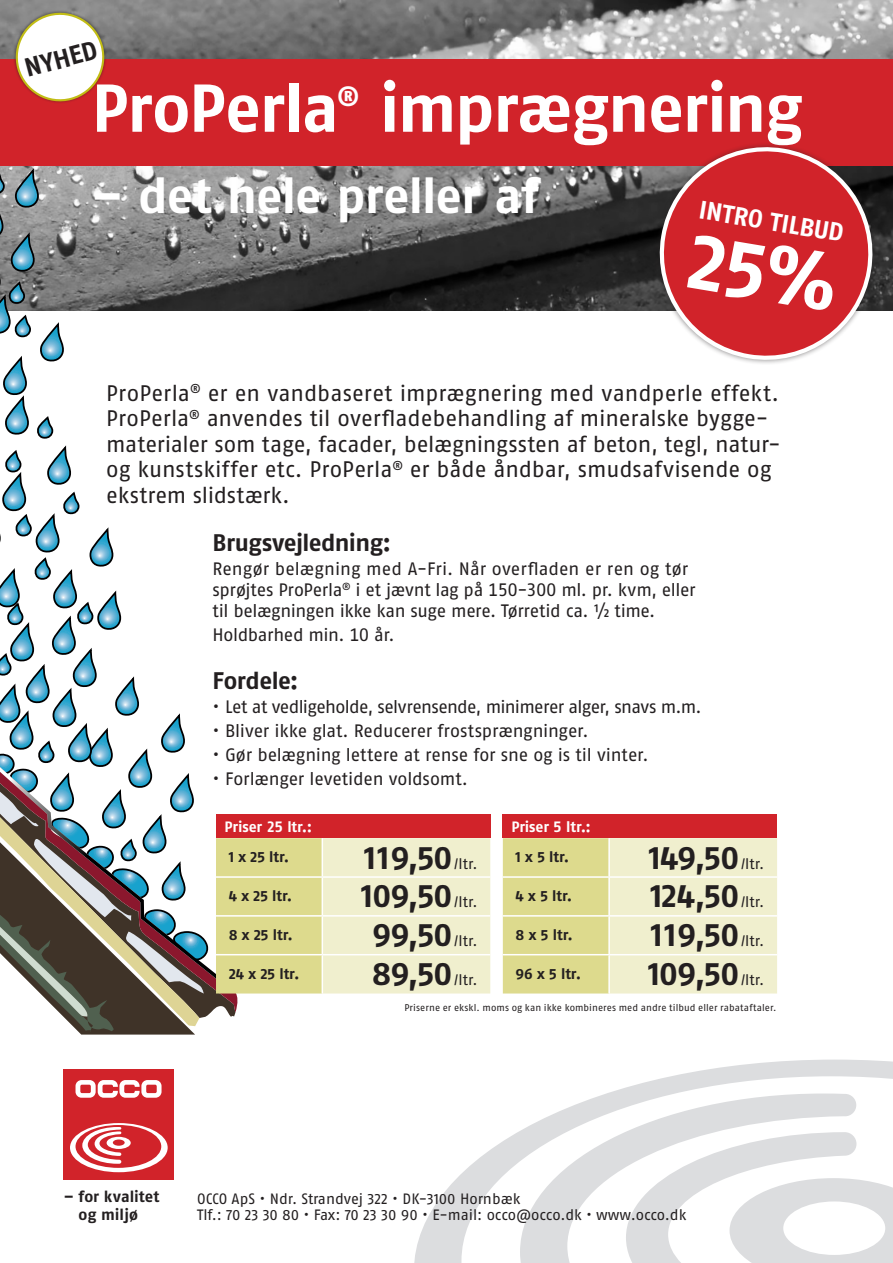
<style>
.page{position:relative;width:893px;height:1263px;background:#fff}
.page>*{position:absolute;margin:0;border:0;box-sizing:border-box;transform-origin:0 0}
.t1{font:67.5px "Fago No Bold Lf";letter-spacing:-.025em;color:#fff}
.t2{font:49.5px "Fago No Bold Lf";letter-spacing:-.02em;color:#fff}
.Produkttekst_m_varen{font:33px "Fago No Bold Lf";letter-spacing:-.025em;color:#231f20}
.t3{font:27.6px "Fago No Bold Lf";color:#fff}
.Produkttekst_m_varen-2{font:26.25px "Fago No Bold Lf";color:#231f20}
.Produkttekst{font:25.5px "Fago No Bold Lf";color:#fff}
.Produkttekst_m_varen-3{font:24px "Fago No Bold Lf";letter-spacing:-.025em;color:#231f20}
.Produkttekst_m_varen-4{font:22.5px/25.5px "Fago No Regular LF";color:#231f20}
.Produkttekst_m_varen-5{font:18px/21px "Fago No Regular Tf";letter-spacing:-.015em;color:#231f20}
.Produkttekst_m_varen-6{font:18px "Fago No Regular Tf";letter-spacing:-.04em;color:#231f20}
.Kap__ov{font:15.75px/17.7px "Fago No Bold Lf";color:#231f20;text-align:center}
.t4{font:15px "Fago No Regular LF";color:#231f20}
.Produkttekst_m_varen-7{font:15px "Fago No Bold Lf";letter-spacing:-.005em;color:#231f20}
.Produkttekst_m_varen-8{font:15px "Fago No Bold Tf";letter-spacing:-.005em;color:#fff}
.Produkttekst_m_varen-9{font:9.75px "Fago No Regular Tf";letter-spacing:.005em;color:#231f20}
.s1{font-family:"Fago No Regular Tf";font-size:15px}
</style>
<div class="page">
<svg style="left:414px;top:1059px;width:479px;height:204px"></svg>
<div style="left:64px;top:1069px;width:110px;height:110px;background:#d1232a"></div>
<svg style="left:76px;top:1080px;width:86px;height:18px"></svg>
<svg style="left:70px;top:1123px;width:98px;height:49px"></svg>
<img style="left:0;top:0;width:893px;height:310px">
<svg style="left:0;top:169px;width:209px;height:866px"></svg>
<div style="left:0;top:59px;width:893px;height:106px;background:#d1232a"></div>
<svg style="left:649px;top:144px;width:234px;height:220px"></svg>
<svg style="left:12px;top:9px;width:96px;height:94px"></svg>
<div style="left:216px;top:814px;width:274px;height:24px;background:#d1232a"></div>
<svg style="left:216px;top:838px;width:274px;height:155px"></svg>
<hr style="left:322px;top:838px;width:1px;height:38px;background:#fff">
<hr style="left:216px;top:876px;width:106px;height:2px;background:#fff">
<hr style="left:322px;top:876px;width:168px;height:2px;background:#fff">
<hr style="left:322px;top:878px;width:1px;height:37px;background:#fff">
<hr style="left:216px;top:915px;width:106px;height:2px;background:#fff">
<hr style="left:322px;top:915px;width:168px;height:2px;background:#fff">
<hr style="left:322px;top:917px;width:1px;height:37px;background:#fff">
<hr style="left:216px;top:954px;width:106px;height:1px;background:#fff">
<hr style="left:322px;top:954px;width:168px;height:1px;background:#fff">
<hr style="left:322px;top:955px;width:1px;height:38px;background:#fff">
<div style="left:503px;top:814px;width:274px;height:24px;background:#d1232a"></div>
<svg style="left:503px;top:838px;width:274px;height:155px"></svg>
<hr style="left:608px;top:838px;width:2px;height:38px;background:#fff">
<hr style="left:503px;top:876px;width:106px;height:2px;background:#fff">
<hr style="left:609px;top:876px;width:168px;height:2px;background:#fff">
<hr style="left:608px;top:878px;width:2px;height:37px;background:#fff">
<hr style="left:503px;top:915px;width:106px;height:2px;background:#fff">
<hr style="left:609px;top:915px;width:168px;height:2px;background:#fff">
<hr style="left:608px;top:917px;width:2px;height:37px;background:#fff">
<hr style="left:503px;top:954px;width:106px;height:1px;background:#fff">
<hr style="left:609px;top:954px;width:168px;height:1px;background:#fff">
<hr style="left:608px;top:955px;width:2px;height:38px;background:#fff">
<div style="left:687px;top:234px;width:152px;height:78px;background:#d1232a"></div>
<p class="Produkttekst_m_varen-2" style="left:21px;top:53px;width:76px;rotate:-15deg">NYHED</p>
<p class="t1" style="left:92px;top:69px;width:249px">ProPerla</p>
<p class="t3" style="left:337px;top:80px;width:24px">®</p>
<p class="t1" style="left:380px;top:69px;width:425px">imprægnering</p>
<p class="t2" style="left:92px;top:166px;width:449px">– det hele preller af</p>
<p class="Produkttekst" style="left:701px;top:195px;width:148px;rotate:9deg">INTRO TILBUD</p>
<p class="Produkttekst_m_varen-4" style="left:106px;top:380px;width:676px">ProPerla<sup>®</sup> er en vandbaseret imprægnering med vandperle effekt.<br>ProPerla<sup>®</sup> anvendes til overfladebehandling af mineralske bygge&shy;materialer som tage, facader, belægningssten af beton, tegl, natur&shy;og kunstskiffer etc. ProPerla<sup>®</sup> er både åndbar, smudsafvisende og ekstrem slidstærk.</p>
<p class="Produkttekst_m_varen-3" style="left:213px;top:528px;width:180px">Brugsvejledning:</p>
<p class="Produkttekst_m_varen-5" style="left:213px;top:558px;width:484px">Rengør belægning med A-Fri. Når overfladen er ren og tør sprøjtes ProPerla<sup>®</sup> i et jævnt lag på 150-300 ml. pr. kvm, eller til belægningen ikke kan suge mere. Tørretid ca. ½ time.</p>
<p class="Produkttekst_m_varen-5" style="left:213px;top:624px;width:183px">Holdbarhed min. 10 år.</p>
<p class="Produkttekst_m_varen-3" style="left:213px;top:666px;width:87px">Fordele:</p>
<p class="Produkttekst_m_varen-6" style="left:213px;top:696px;width:490px">• Let at vedligeholde, selvrensende, minimerer alger, snavs m.m.</p>
<p class="Produkttekst_m_varen-5" style="left:213px;top:720px;width:377px">• Bliver ikke glat. Reducerer frostsprængninger.</p>
<p class="Produkttekst_m_varen-5" style="left:213px;top:744px;width:437px">• Gør belægning lettere at rense for sne og is til vinter.</p>
<p class="Produkttekst_m_varen-5" style="left:213px;top:768px;width:257px">• Forlænger levetiden voldsomt.</p>
<p class="Produkttekst_m_varen-8" style="left:225px;top:818px;width:89px">Priser 25 ltr.:</p>
<p class="Produkttekst_m_varen-7" style="left:229px;top:848px;width:62px">1 x 25 ltr.</p>
<p class="Produkttekst_m_varen" style="left:364px;top:838px;width:115px">119,50<span class="s1">/ltr.</span></p>
<p class="Produkttekst_m_varen-7" style="left:229px;top:887px;width:65px">4 x 25 ltr.</p>
<p class="Produkttekst_m_varen" style="left:361px;top:876px;width:118px">109,50<span class="s1">/ltr.</span></p>
<p class="Produkttekst_m_varen-7" style="left:229px;top:926px;width:66px">8 x 25 ltr.</p>
<p class="Produkttekst_m_varen" style="left:372px;top:915px;width:107px">99,50<span class="s1">/ltr.</span></p>
<p class="Produkttekst_m_varen-7" style="left:229px;top:965px;width:72px">24 x 25 ltr.</p>
<p class="Produkttekst_m_varen" style="left:372px;top:954px;width:107px">89,50<span class="s1">/ltr.</span></p>
<p class="Produkttekst_m_varen-8" style="left:511px;top:818px;width:81px">Priser 5 ltr.:</p>
<p class="Produkttekst_m_varen-7" style="left:516px;top:848px;width:55px">1 x 5 ltr.</p>
<p class="Produkttekst_m_varen" style="left:649px;top:838px;width:117px">149,50<span class="s1">/ltr.</span></p>
<p class="Produkttekst_m_varen-7" style="left:516px;top:887px;width:58px">4 x 5 ltr.</p>
<p class="Produkttekst_m_varen" style="left:650px;top:876px;width:115px">124,50<span class="s1">/ltr.</span></p>
<p class="Produkttekst_m_varen-7" style="left:516px;top:926px;width:59px">8 x 5 ltr.</p>
<p class="Produkttekst_m_varen" style="left:651px;top:915px;width:115px">119,50<span class="s1">/ltr.</span></p>
<p class="Produkttekst_m_varen-7" style="left:516px;top:965px;width:67px">96 x 5 ltr.</p>
<p class="Produkttekst_m_varen" style="left:648px;top:954px;width:118px">109,50<span class="s1">/ltr.</span></p>
<p class="Produkttekst_m_varen-9" style="left:404px;top:1002px;width:374px">Priserne er ekskl. moms og kan ikke kombineres med andre tilbud eller rabataftaler.</p>
<p class="Kap__ov" style="left:64px;top:1187px;width:97px">– for kvalitet og miljø</p>
<p class="t4" style="left:197px;top:1190px;width:325px">OCCO ApS • Ndr. Strandvej 322 • DK-3100 Hornbæk</p>
<p class="t4" style="left:197px;top:1207px;width:491px">Tlf.: 70 23 30 80 • Fax: 70 23 30 90 • E-mail: occo@occo.dk • www.occo.dk</p>
</div>
